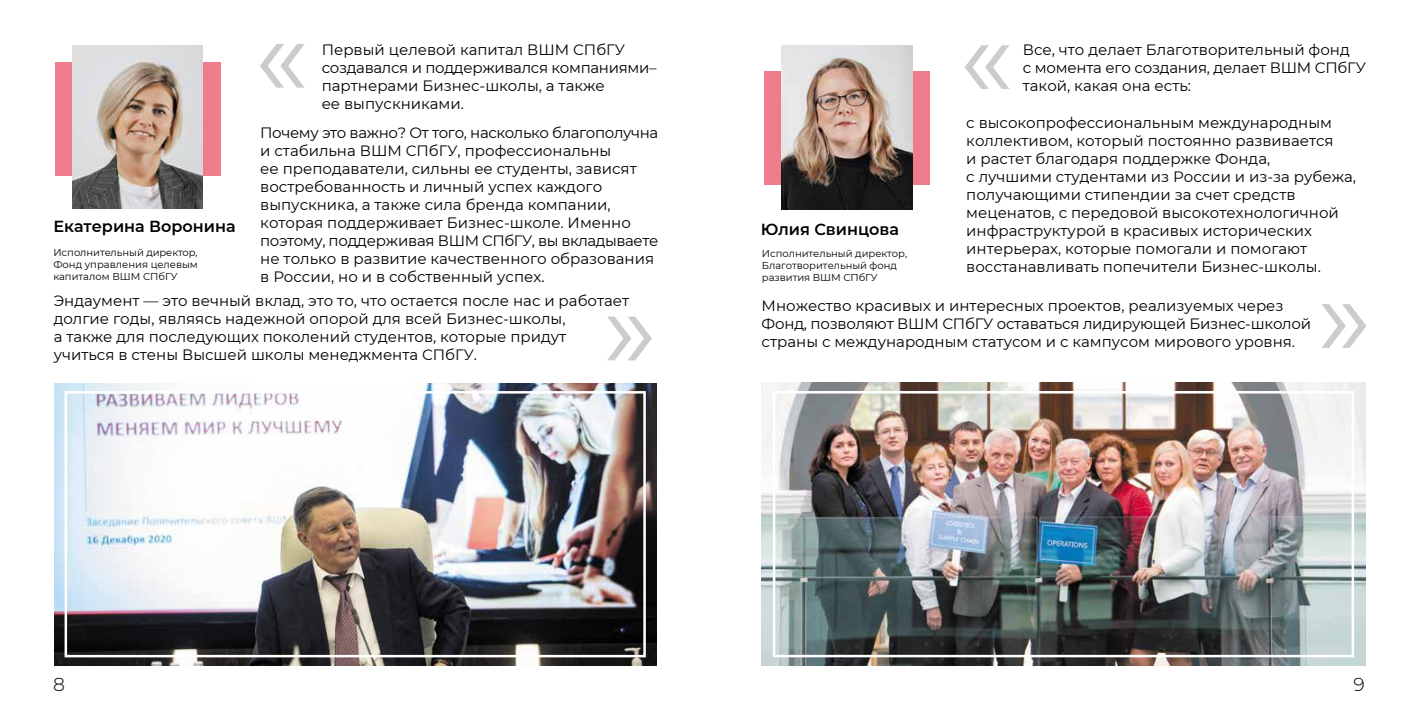
<style>
.page{position:relative;width:1418px;height:709px;background:#fff}
.page>*{position:absolute;margin:0;border:0;box-sizing:border-box;transform-origin:0 0}
.t1{font:115.38px "Montserrat";color:#cacdcf}
.t2{font:300 18.75px "Montserrat";color:#000}
.t3{font:600 16px "Montserrat";color:#000}
.t4{font:15px/18px "Montserrat";color:#000}
.t5{font:10px/12px "Montserrat";letter-spacing:-.005em;color:#000;text-align:justify}
</style>
<div class="page">
<div style="left:55px;top:63px;width:166px;height:113px;background:#ef7c8d"></div>
<svg style="left:260px;top:44px;width:45px;height:44px"></svg>
<img style="left:73px;top:46px;width:130px;height:163px">
<img style="left:54px;top:383px;width:602px;height:282px">
<div style="left:65px;top:391px;width:581px;height:266px;border:2px solid #fff"></div>
<svg style="left:607px;top:316px;width:45px;height:44px"></svg>
<img style="left:762px;top:382px;width:602px;height:283px">
<div style="left:772px;top:391px;width:581px;height:266px;border:2px solid #fff"></div>
<svg style="left:1322px;top:304px;width:44px;height:44px"></svg>
<div style="left:764px;top:71px;width:165px;height:113px;background:#ef7c8d"></div>
<img style="left:781px;top:46px;width:131px;height:163px">
<p class="t3" style="left:53px;top:215px;width:184px">Екатерина Воронина</p>
<p class="t5" style="left:53px;top:246px;width:146px">Исполнительный директор, Фонд управления целевым капиталом ВШМ СПбГУ</p>
<p class="t4" style="left:322px;top:40px;width:336px">Первый целевой капитал ВШМ СПбГУ создавался и поддерживался компаниями– партнерами Бизнес-школы, а также<br>ее выпускниками.</p>
<p class="t4" style="left:260px;top:123px;width:399px">Почему это важно? От того, насколько благополучна и стабильна ВШМ СПбГУ, профессиональны<br>ее преподаватели, сильны ее студенты, зависят востребованность и личный успех каждого выпускника, а также сила бренда компании, которая поддерживает Бизнес-школe. Именно поэтому, поддерживая ВШМ СПбГУ, вы вкладываете не только в развитие качественного образования в России, но и в собственный успех.</p>
<p class="t4" style="left:54px;top:291px;width:577px">Эндаумент — это вечный вклад, это то, что остается после нас и работает долгие годы, являясь надежной опорой для всей Бизнес-школы,<br>а также для последующих поколений студентов, которые придут учиться в стены Высшей школы менеджмента СПбГУ.</p>
<h1 class="t1" style="left:958px;top:-23px;width:57px">«</h1>
<p class="t4" style="left:1022px;top:40px;width:344px">Все, что делает Благотворительный фонд<br>с момента его создания, делает ВШМ СПбГУ такой, какая она есть:</p>
<p class="t4" style="left:966px;top:113px;width:391px">с высокопрофессиональным международным коллективом, который постоянно развивается<br>и растет благодаря поддержке Фонда,<br>с лучшими студентами из России и из-за рубежа, получающими стипендии за счет средств меценатов, с передовой высокотехнологичной инфраструктурой в красивых исторических интерьерах, которые помогали и помогают восстанавливать попечители Бизнес-школы.</p>
<p class="t3" style="left:760px;top:218px;width:140px">Юлия Свинцова</p>
<p class="t5" style="left:762px;top:247px;width:147px;text-align:left">Исполнительный директор,<br>Благотворительный фонд развития ВШМ СПбГУ</p>
<p class="t4" style="left:761px;top:296px;width:551px">Множество красивых и интересных проектов, реализуемых через<br>Фонд, позволяют ВШМ СПбГУ оставаться лидирующей Бизнес-школой страны с международным статусом и с кампусом мирового уровня.</p>
<p class="t2" style="left:53px;top:672px;width:13px">8</p>
<p class="t2" style="left:1353px;top:672px;width:13px">9</p>
</div>
